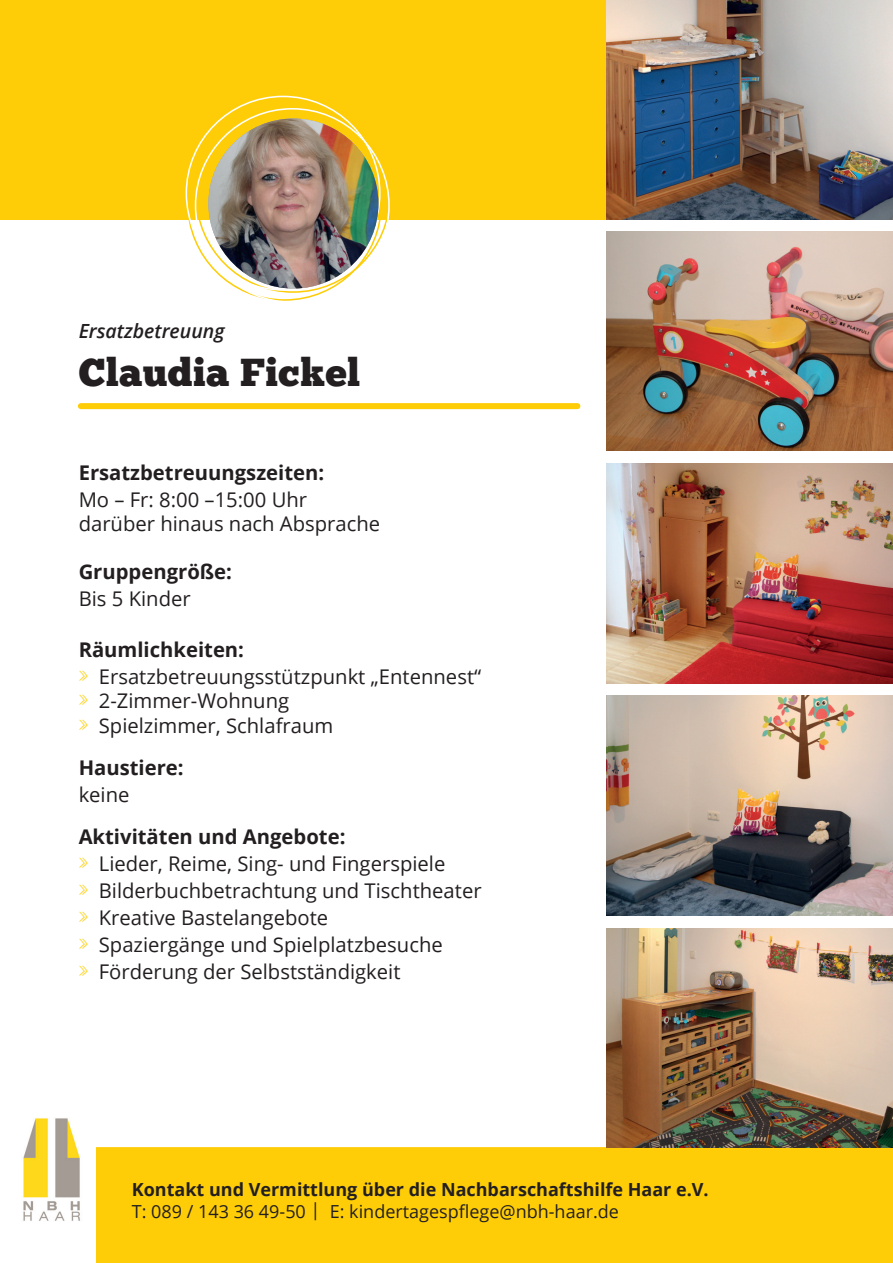
<style>
.page{position:relative;width:893px;height:1263px;background:#fff}
.page>*{position:absolute;margin:0;border:0;box-sizing:border-box;transform-origin:0 0}
.t1{font:39px "Chunk Five";letter-spacing:.01em;color:#231f20}
.t2{font:20.25px/27px "Open Sans";color:#231f20}
.t3{font:700 20.25px "Open Sans";color:#231f20}
.t4{font:italic 600 19.5px "Open Sans";color:#231f20}
.t5{font:700 18px "Open Sans";color:#231f20}
.t6{font:18px "Open Sans";color:#231f20}
.s1{font-weight:700}
.s2{font-family:"DK Mango Smoothie";color:#fecd08}
</style>
<div class="page">
<div style="left:0;top:0;width:872px;height:219px;background:#fecd08"></div>
<div style="left:0;top:1148px;width:893px;height:115px;background:#fecd08"></div>
<img style="left:606px;top:464px;width:287px;height:219px">
<img style="left:607px;top:231px;width:286px;height:220px">
<img style="left:607px;top:0;width:286px;height:219px">
<div style="left:81px;top:403px;width:496px;height:6px;background:#fecd08"></div>
<div style="left:70px;top:1147px;width:797px;height:6px;background:#fecd08"></div>
<div style="left:0;top:1108px;width:96px;height:155px;background:#fff"></div>
<img style="left:23px;top:1118px;width:57px;height:103px">
<img style="left:606px;top:928px;width:287px;height:219px">
<img style="left:606px;top:696px;width:287px;height:219px">
<img style="left:208px;top:118px;width:170px;height:171px;border-radius:85px">
<p class="t4" style="left:79px;top:318px;width:147px">Ersatzbetreuung</p>
<h1 class="t1" style="left:79px;top:349px;width:283px">Claudia Fickel</h1>
<p class="t3" style="left:79px;top:458px;width:247px">Ersatzbetreuungszeiten:</p>
<p class="t2" style="left:79px;top:487px;width:303px;line-height:24px">Mo – Fr: 8:00 –15:00 Uhr darüber hinaus nach Absprache</p>
<p class="t3" style="left:79px;top:557px;width:155px">Gruppengröße:</p>
<p class="t2" style="left:79px;top:584px;width:114px">Bis 5 Kinder</p>
<p class="t2" style="left:79px;top:635px;width:404px"><span class="s1">Räumlichkeiten:<br></span><span class="s2">»</span> Ersatzbetreuungsstützpunkt „Entennest“</p>
<p class="t2" style="left:79px;top:688px;width:256px;line-height:24.8px"><span class="s2">»</span> 2-Zimmer-Wohnung<br><span class="s2">»</span> Spielzimmer, Schlafraum</p>
<p class="t3" style="left:79px;top:753px;width:106px">Haustiere:</p>
<p class="t2" style="left:79px;top:781px;width:52px">keine</p>
<p class="t2" style="left:79px;top:823px;width:404px"><span class="s1">Aktivitäten und Angebote:<br></span><span class="s2">»</span> Lieder, Reime, Sing- und Fingerspiele<br><span class="s2">»</span> Bilderbuchbetrachtung und Tischtheater <span class="s2">»</span> Kreative Bastelangebote<br><span class="s2">»</span> Spaziergänge und Spielplatzbesuche<br><span class="s2">»</span> Förderung der Selbstständigkeit</p>
<p class="t5" style="left:132px;top:1177px;width:578px">Kontakt und Vermittlung über die Nachbarschaftshilfe Haar e.V.</p>
<p class="t6" style="left:132px;top:1199px;width:489px">T: 089 / 143 36 49-50 | E: kindertagespflege@nbh-haar.de</p>
</div>
